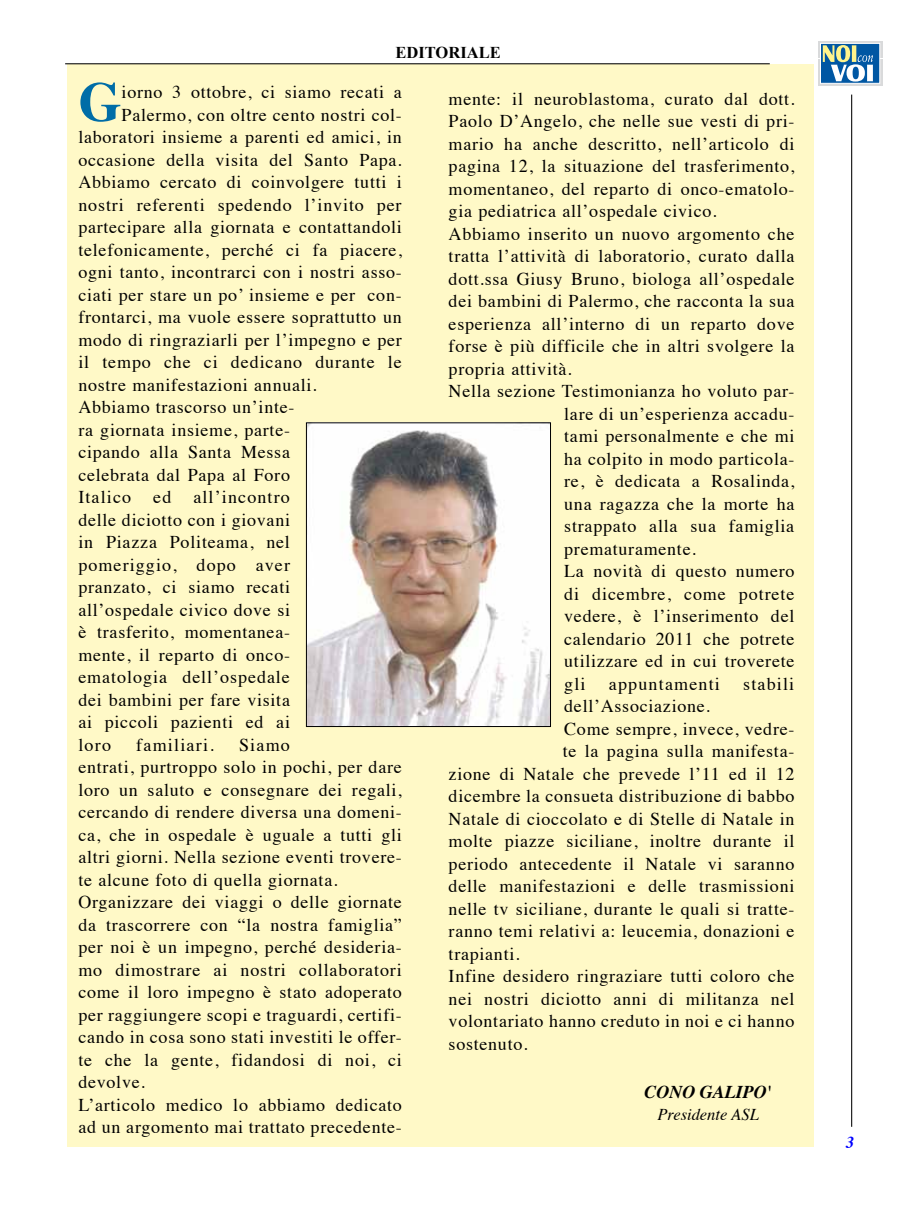
<style>
.page{position:relative;width:915px;height:1212px;background:#fff}
.page>*{position:absolute;margin:0;border:0;box-sizing:border-box;transform-origin:0 0}
.t1{font:700 55.5px "Times";color:#006da7}
.t2{font:18px/22.5px "Times";letter-spacing:.04em;color:#000}
.t3{font:18px "Times";letter-spacing:.065em;color:#000}
.t4{font:18px "Times";letter-spacing:.06em;color:#000}
.t5{font:italic 700 18px "Times";color:#000}
.t6{font:18px "Times";letter-spacing:.07em;color:#000}
.t7{font:italic 700 16.65px "Times";color:#00f}
.t8{font:italic 16.5px "Times";color:#000}
.t9{font:700 16.5px "Times New Roman";color:#000}
</style>
<div class="page">
<div style="left:67px;top:64px;width:746px;height:1083px;background:#fff9c7"></div>
<hr style="left:65px;top:63px;width:704px;height:1px;background:#000">
<svg style="left:818px;top:41px;width:65px;height:45px"></svg>
<div style="left:817px;top:41px;width:64px;height:16px;background:#d9dadb"></div>
<svg style="left:818px;top:59px;width:63px;height:26px"></svg>
<div style="left:820px;top:43px;width:59px;height:40px;background:#0057a3;border:1px solid #fff"></div>
<svg style="left:822px;top:45px;width:50px;height:37px"></svg>
<hr style="left:850px;top:95px;width:1px;height:1032px;background:#000">
<img style="left:308px;top:425px;width:240px;height:300px">
<div style="left:306px;top:423px;width:244px;height:304px;border:1px solid #000"></div>
<p class="t9" style="left:395px;top:41px;width:107px">EDITORIALE</p>
<h1 class="t1" style="left:78px;top:49px;width:45px">G</h1>
<p class="t2" style="left:122px;top:79px;width:282px">iorno 3 ottobre, ci siamo recati a</p>
<p class="t2" style="left:122px;top:102px;width:281px">Palermo, con oltre cento nostri col-</p>
<p class="t2" style="left:78px;top:124px;width:325px">laboratori insieme a parenti ed amici, in</p>
<p class="t2" style="left:78px;top:147px;width:325px">occasione della visita del Santo Papa.</p>
<p class="t2" style="left:78px;top:169px;width:325px">Abbiamo cercato di coinvolgere tutti i</p>
<p class="t2" style="left:78px;top:192px;width:324px">nostri referenti spedendo l’invito per</p>
<p class="t2" style="left:78px;top:214px;width:325px">partecipare alla giornata e contattandoli</p>
<p class="t2" style="left:78px;top:237px;width:325px">telefonicamente, perché ci fa piacere,</p>
<p class="t2" style="left:78px;top:259px;width:325px">ogni tanto, incontrarci con i nostri asso-</p>
<p class="t2" style="left:78px;top:282px;width:325px">ciati per stare un po’ insieme e per con-</p>
<p class="t2" style="left:78px;top:304px;width:325px">frontarci, ma vuole essere soprattutto un</p>
<p class="t2" style="left:78px;top:327px;width:325px">modo di ringraziarli per l’impegno e per</p>
<p class="t2" style="left:78px;top:349px;width:325px">il tempo che ci dedicano durante le</p>
<p class="t2" style="left:78px;top:372px;width:240px">nostre manifestazioni annuali.</p>
<p class="t2" style="left:78px;top:394px;width:217px">Abbiamo trascorso un’inte-</p>
<p class="t2" style="left:78px;top:417px;width:213px">ra giornata insieme, parte-</p>
<p class="t2" style="left:78px;top:439px;width:213px">cipando alla Santa Messa</p>
<p class="t2" style="left:78px;top:462px;width:213px">celebrata dal Papa al Foro</p>
<p class="t3" style="left:78px;top:480px;width:213px">Italico ed all’incontro</p>
<p class="t2" style="left:78px;top:507px;width:213px">delle diciotto con i giovani</p>
<p class="t2" style="left:78px;top:529px;width:213px">in Piazza Politeama, nel</p>
<p class="t4" style="left:78px;top:548px;width:213px">pomeriggio, dopo aver</p>
<p class="t2" style="left:78px;top:574px;width:213px">pranzato, ci siamo recati</p>
<p class="t2" style="left:78px;top:597px;width:213px">all’ospedale civico dove si</p>
<p class="t2" style="left:78px;top:619px;width:213px">è trasferito, momentanea-</p>
<p class="t2" style="left:78px;top:642px;width:213px">mente, il reparto di onco-</p>
<p class="t2" style="left:78px;top:664px;width:213px">ematologia dell’ospedale</p>
<p class="t2" style="left:78px;top:687px;width:213px">dei bambini per fare visita</p>
<p class="t2" style="left:78px;top:709px;width:213px">ai piccoli pazienti ed ai</p>
<p class="t2" style="left:78px;top:732px;width:34px">loro</p>
<p class="t6" style="left:136px;top:728px;width:79px">familiari.</p>
<p class="t2" style="left:78px;top:732px;width:325px;text-indent:161px">Siamo<br>entrati, purtroppo solo in pochi, per dare loro un saluto e consegnare dei regali, cercando di rendere diversa una domeni&shy;ca, che in ospedale è uguale a tutti gli altri giorni. Nella sezione eventi trovere&shy;te alcune foto di quella giornata.<br>Organizzare dei viaggi o delle giornate da trascorrere con “la nostra famiglia” per noi è un impegno, perché desideria&shy;mo dimostrare ai nostri collaboratori come il loro impegno è stato adoperato per raggiungere scopi e traguardi, certifi&shy;cando in cosa sono stati investiti le offer&shy;te che la gente, fidandosi di noi, ci devolve.<br>L’articolo medico lo abbiamo dedicato ad un argomento mai trattato precedente-</p>
<p class="t2" style="left:448px;top:86px;width:347px">mente: il neuroblastoma, curato dal dott.</p>
<p class="t2" style="left:448px;top:108px;width:347px">Paolo D’Angelo, che nelle sue vesti di pri-</p>
<p class="t2" style="left:448px;top:131px;width:347px">mario ha anche descritto, nell’articolo di</p>
<p class="t2" style="left:448px;top:153px;width:347px">pagina 12, la situazione del trasferimento,</p>
<p class="t2" style="left:448px;top:176px;width:347px">momentaneo, del reparto di onco-ematolo-</p>
<p class="t2" style="left:448px;top:198px;width:269px">gia pediatrica all’ospedale civico.</p>
<p class="t2" style="left:448px;top:221px;width:347px">Abbiamo inserito un nuovo argomento che</p>
<p class="t2" style="left:448px;top:243px;width:347px">tratta l’attività di laboratorio, curato dalla</p>
<p class="t2" style="left:448px;top:266px;width:347px">dott.ssa Giusy Bruno, biologa all’ospedale</p>
<p class="t2" style="left:448px;top:288px;width:347px">dei bambini di Palermo, che racconta la sua</p>
<p class="t2" style="left:448px;top:311px;width:347px">esperienza all’interno di un reparto dove</p>
<p class="t2" style="left:448px;top:333px;width:347px">forse è più difficile che in altri svolgere la</p>
<p class="t2" style="left:448px;top:356px;width:124px">propria attività.</p>
<p class="t2" style="left:448px;top:378px;width:347px">Nella sezione Testimonianza ho voluto par-</p>
<p class="t2" style="left:564px;top:401px;width:231px">lare di un’esperienza accadu-</p>
<p class="t2" style="left:564px;top:423px;width:232px">tami personalmente e che mi</p>
<p class="t2" style="left:564px;top:446px;width:231px">ha colpito in modo particola-</p>
<p class="t2" style="left:564px;top:468px;width:231px">re, è dedicata a Rosalinda,</p>
<p class="t2" style="left:564px;top:491px;width:232px">una ragazza che la morte ha</p>
<p class="t2" style="left:564px;top:513px;width:231px">strappato alla sua famiglia</p>
<p class="t2" style="left:564px;top:536px;width:133px">prematuramente.</p>
<p class="t2" style="left:564px;top:558px;width:232px">La novità di questo numero</p>
<p class="t2" style="left:564px;top:581px;width:231px">di dicembre, come potrete</p>
<p class="t2" style="left:564px;top:603px;width:232px">vedere, è l’inserimento del</p>
<p class="t2" style="left:564px;top:626px;width:232px">calendario 2011 che potrete</p>
<p class="t2" style="left:564px;top:648px;width:232px">utilizzare ed in cui troverete</p>
<p class="t2" style="left:564px;top:671px;width:23px">gli</p>
<p class="t3" style="left:608px;top:667px;width:112px">appuntamenti</p>
<p class="t3" style="left:743px;top:667px;width:53px">stabili</p>
<p class="t2" style="left:564px;top:693px;width:147px">dell’Associazione.</p>
<p class="t2" style="left:564px;top:716px;width:231px">Come sempre, invece, vedre-</p>
<p class="t2" style="left:562px;top:738px;width:233px">te la pagina sulla manifesta-</p>
<p class="t2" style="left:448px;top:761px;width:347px">zione di Natale che prevede l’11 ed il 12</p>
<p class="t2" style="left:448px;top:783px;width:347px">dicembre la consueta distribuzione di babbo</p>
<p class="t2" style="left:448px;top:806px;width:347px">Natale di cioccolato e di Stelle di Natale in</p>
<p class="t2" style="left:448px;top:828px;width:347px">molte piazze siciliane, inoltre durante il</p>
<p class="t2" style="left:448px;top:851px;width:347px">periodo antecedente il Natale vi saranno</p>
<p class="t2" style="left:448px;top:873px;width:347px">delle manifestazioni e delle trasmissioni</p>
<p class="t2" style="left:448px;top:896px;width:347px">nelle tv siciliane, durante le quali si tratte-</p>
<p class="t2" style="left:448px;top:918px;width:347px">ranno temi relativi a: leucemia, donazioni e</p>
<p class="t2" style="left:448px;top:941px;width:72px">trapianti.</p>
<p class="t2" style="left:448px;top:963px;width:347px">Infine desidero ringraziare tutti coloro che</p>
<p class="t2" style="left:448px;top:986px;width:347px">nei nostri diciotto anni di militanza nel</p>
<p class="t2" style="left:448px;top:1008px;width:347px">volontariato hanno creduto in noi e ci hanno</p>
<p class="t2" style="left:448px;top:1031px;width:80px">sostenuto.</p>
<p class="t5" style="left:644px;top:1075px;width:129px">CONO GALIPO'</p>
<p class="t8" style="left:657px;top:1100px;width:103px">Presidente ASL</p>
<p class="t7" style="left:846px;top:1127px;width:10px">3</p>
</div>
